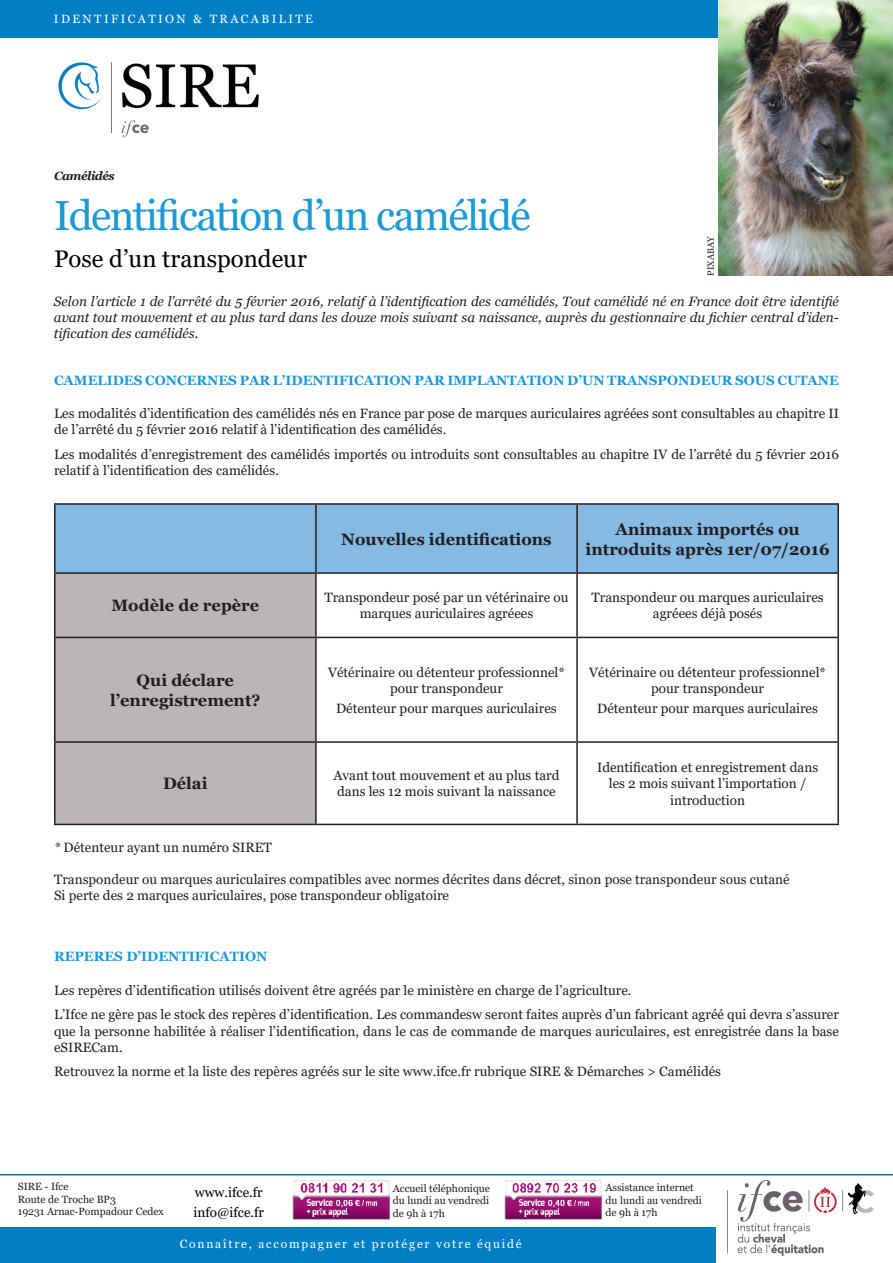
<style>
.page{position:relative;width:893px;height:1263px;background:#fff}
.page>*{position:absolute;margin:0;border:0;box-sizing:border-box;transform-origin:0 0}
.t1{font:42px "Georgia";letter-spacing:-.04em;color:#1d99d6}
.t2{font:24px "Georgia";color:#000}
.t3{font:700 16.5px/19.8px "Georgia";color:#231f20;text-align:center}
.t4{font:13.5px/16.2px "Georgia";color:#231f20;text-align:center}
.t5{font:italic 13.5px/16.2px "Georgia";color:#231f20;text-align:justify}
.t6{font:700 13.5px "Georgia";color:#1d99d6}
.t7{font:13.5px/20.4px "Georgia";color:#000}
.t8{font:12px "Georgia";letter-spacing:.15em;color:#fff}
.t9{font:12px "Georgia";letter-spacing:.2em;color:#fff}
.t10{font:italic 700 12px "Georgia";letter-spacing:-.04em;color:#231f20}
.t11{font:10.5px/12.6px "Georgia";color:#231f20}
.t12{font:9px "Georgia";color:#231f20}
.s1{font-style:italic}
</style>
<div class="page">
<img style="left:58px;top:62px;width:201px;height:76px">
<div style="left:0;top:0;width:893px;height:38px;background:#007fc5"></div>
<div style="left:0;top:1227px;width:715px;height:36px;background:#007fc5"></div>
<img style="left:737px;top:1181px;width:137px;height:75px">
<hr style="left:0;top:1174px;width:893px;height:1px;background:#007fc5">
<img style="left:292px;top:1180px;width:98px;height:39px">
<img style="left:505px;top:1181px;width:97px;height:39px">
<div style="left:56px;top:505px;width:781px;height:67px;background:#85bae4"></div>
<div style="left:56px;top:574px;width:259px;height:250px;background:#bbb6b5"></div>
<hr style="left:54px;top:503px;width:262px;height:2px;background:#231f20">
<hr style="left:54px;top:505px;width:2px;height:67px;background:#231f20">
<hr style="left:316px;top:503px;width:261px;height:2px;background:#231f20">
<hr style="left:315px;top:505px;width:2px;height:67px;background:#231f20">
<hr style="left:577px;top:503px;width:262px;height:2px;background:#231f20">
<hr style="left:576px;top:505px;width:2px;height:67px;background:#231f20">
<hr style="left:837px;top:505px;width:2px;height:67px;background:#231f20">
<hr style="left:54px;top:572px;width:262px;height:2px;background:#231f20">
<hr style="left:54px;top:574px;width:2px;height:63px;background:#231f20">
<hr style="left:316px;top:572px;width:261px;height:2px;background:#231f20">
<hr style="left:315px;top:574px;width:2px;height:63px;background:#231f20">
<hr style="left:577px;top:572px;width:262px;height:2px;background:#231f20">
<hr style="left:576px;top:574px;width:2px;height:63px;background:#231f20">
<hr style="left:837px;top:574px;width:2px;height:63px;background:#231f20">
<hr style="left:54px;top:637px;width:262px;height:1px;background:#231f20">
<hr style="left:54px;top:638px;width:2px;height:103px;background:#231f20">
<hr style="left:316px;top:637px;width:261px;height:1px;background:#231f20">
<hr style="left:315px;top:638px;width:2px;height:103px;background:#231f20">
<hr style="left:577px;top:637px;width:262px;height:1px;background:#231f20">
<hr style="left:576px;top:638px;width:2px;height:103px;background:#231f20">
<hr style="left:837px;top:638px;width:2px;height:103px;background:#231f20">
<hr style="left:54px;top:741px;width:262px;height:2px;background:#231f20">
<hr style="left:54px;top:743px;width:2px;height:81px;background:#231f20">
<hr style="left:316px;top:741px;width:261px;height:2px;background:#231f20">
<hr style="left:315px;top:743px;width:2px;height:81px;background:#231f20">
<hr style="left:577px;top:741px;width:262px;height:2px;background:#231f20">
<hr style="left:576px;top:743px;width:2px;height:81px;background:#231f20">
<hr style="left:837px;top:743px;width:2px;height:81px;background:#231f20">
<hr style="left:54px;top:824px;width:262px;height:1px;background:#231f20">
<hr style="left:316px;top:824px;width:261px;height:1px;background:#231f20">
<hr style="left:577px;top:824px;width:262px;height:1px;background:#231f20">
<img style="left:719px;top:0;width:174px;height:275px">
<p class="t9" style="left:54px;top:11px;width:261px">IDENTIFICATION &amp; TRACABILITE</p>
<p class="t10" style="left:54px;top:168px;width:62px">Camélidés</p>
<p class="t1" style="left:54px;top:190px;width:478px">Identification d’un camélidé</p>
<p class="t2" style="left:54px;top:244px;width:254px">Pose d’un transpondeur</p>
<p class="t12" style="left:705px;top:276px;width:41px;rotate:-90deg">PIXABAY</p>
<p class="t5" style="left:54px;top:293px;width:786px">Selon l’article 1 de l’arrêté du 5 février 2016, relatif à l’identification des camélidés, Tout camélidé né en France doit être identifié avant tout mouvement et au plus tard dans les douze mois suivant sa naissance, auprès du gestionnaire du fichier central d’iden&shy;tification des camélidés.</p>
<p class="t6" style="left:54px;top:371px;width:786px">CAMELIDES CONCERNES PAR L’IDENTIFICATION PAR IMPLANTATION D’UN TRANSPONDEUR SOUS CUTANE</p>
<p class="t4" style="left:54px;top:405px;width:786px;text-align:left">Les modalités d’identification des camélidés nés en France par pose de marques auriculaires agréées sont consultables au chapitre II de l’arrêté du 5 février 2016 relatif à l’identification des camélidés.</p>
<p class="t4" style="left:54px;top:446px;width:786px;text-align:left">Les modalités d’enregistrement des camélidés importés ou introduits sont consultables au chapitre IV de l’arrêté du 5 février 2016 relatif à l’identification des camélidés.</p>
<p class="t3" style="left:341px;top:529px;width:212px">Nouvelles identifications</p>
<p class="t3" style="left:586px;top:519px;width:246px">Animaux importés ou introduits après 1er/07/2016</p>
<p class="t3" style="left:111px;top:596px;width:149px">Modèle de repère</p>
<p class="t4" style="left:324px;top:590px;width:246px">Transpondeur posé par un vétérinaire ou marques auriculaires agréees</p>
<p class="t4" style="left:591px;top:590px;width:234px">Transpondeur ou marques auriculaires agréees déjà posés</p>
<p class="t3" style="left:110px;top:670px;width:152px">Qui déclare l’enregistrement?</p>
<p class="t4" style="left:328px;top:664px;width:238px">Vétérinaire ou détenteur professionnel* pour transpondeur</p>
<p class="t4" style="left:336px;top:701px;width:222px">Détenteur pour marques auriculaires</p>
<p class="t4" style="left:589px;top:664px;width:238px">Vétérinaire ou détenteur professionnel* pour transpondeur</p>
<p class="t4" style="left:597px;top:701px;width:222px">Détenteur pour marques auriculaires</p>
<p class="t3" style="left:163px;top:774px;width:46px">Délai</p>
<p class="t4" style="left:333px;top:768px;width:227px;text-align:left">Avant tout mouvement et au plus tard dans les 12 mois suivant la naissance</p>
<p class="t4" style="left:597px;top:760px;width:223px">Identification et enregistrement dans les 2 mois suivant l’importation / introduction</p>
<p class="t4" style="left:54px;top:839px;width:219px"><span class="s1">*</span> Détenteur ayant un numéro SIRET</p>
<p class="t4" style="left:54px;top:871px;width:737px">Transpondeur ou marques auriculaires compatibles avec normes décrites dans décret, sinon pose transpondeur sous cutané</p>
<p class="t4" style="left:54px;top:888px;width:397px">Si perte des 2 marques auriculaires, pose transpondeur obligatoire</p>
<p class="t6" style="left:54px;top:948px;width:215px">REPERES D’IDENTIFICATION</p>
<p class="t4" style="left:54px;top:982px;width:579px">Les repères d’identification utilisés doivent être agréés par le ministère en charge de l’agriculture.</p>
<p class="t4" style="left:54px;top:1007px;width:786px;text-align:justify">L’Ifce ne gère pas le stock des repères d’identification. Les commandesw seront faites auprès d’un fabricant agréé qui devra s’assurer que la personne habilitée à réaliser l’identification, dans le cas de commande de marques auriculaires, est enregistrée dans la base eSIRECam.</p>
<p class="t4" style="left:54px;top:1064px;width:669px">Retrouvez la norme et la liste des repères agréés sur le site www.ifce.fr rubrique SIRE &amp; Démarches &gt; Camélidés</p>
<p class="t11" style="left:18px;top:1180px;width:148px">SIRE - Ifce<br>Route de Troche BP3<br>19231 Arnac-Pompadour Cedex</p>
<p class="t7" style="left:193px;top:1182px;width:72px">www.ifce.fr info@ifce.fr</p>
<p class="t11" style="left:393px;top:1182px;width:99px;text-align:justify">Accueil téléphonique du lundi au vendredi de 9h à 17h</p>
<p class="t11" style="left:605px;top:1181px;width:98px">Assistance internet du lundi au vendredi de 9h à 17h</p>
<p class="t8" style="left:180px;top:1237px;width:343px">Connaître, accompagner et protéger votre équidé</p>
</div>
